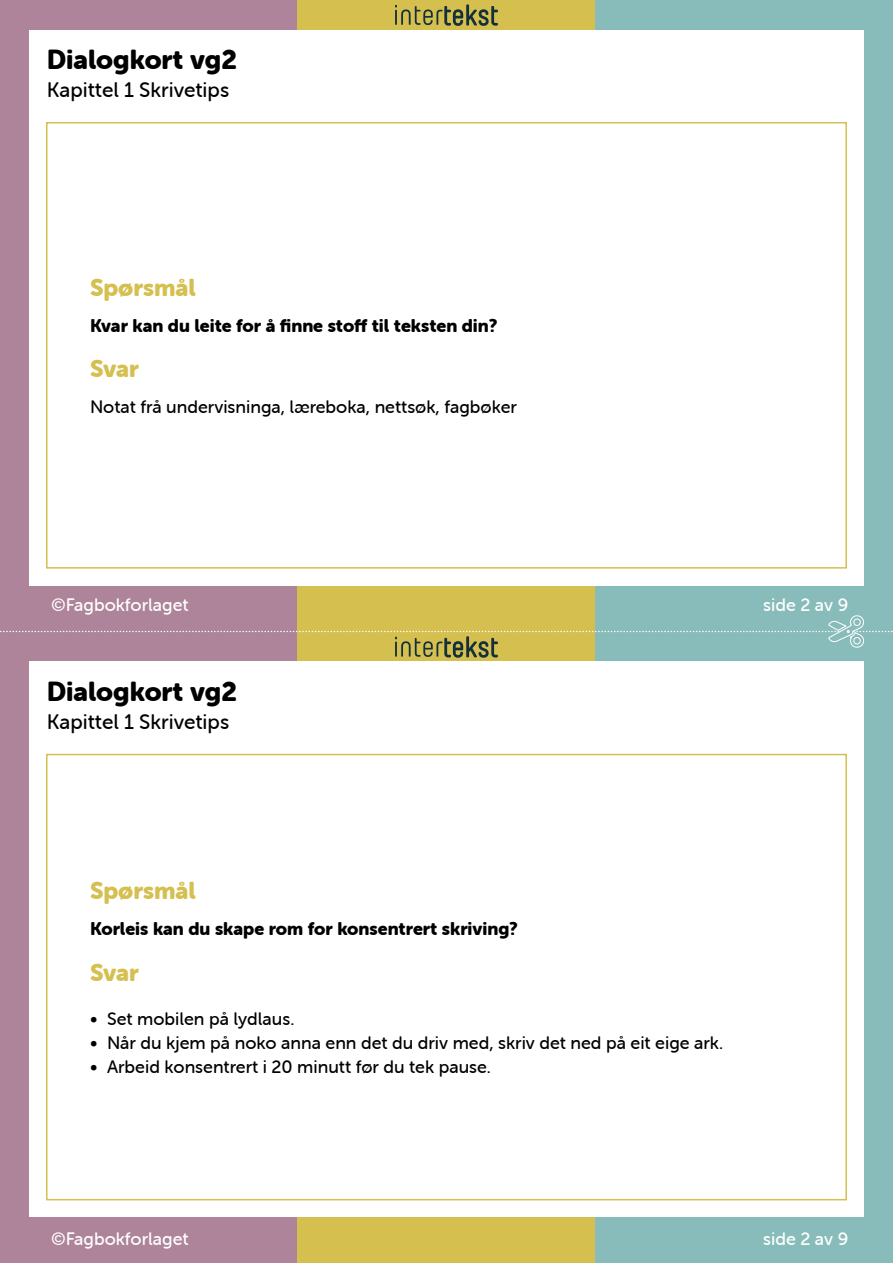
<style>
.page{position:relative;width:893px;height:1263px;background:#fff}
.page>*{position:absolute;margin:0;border:0;box-sizing:border-box;transform-origin:0 0}
.t1{font:27px "Museo Sans Rounded 900";color:#000}
.Card_Heading{font:24px "Museo Sans Rounded 900";color:#d5bf4f}
.t2{font:21px "Museo Sans Rounded 500";color:#000}
.Svar{font:18px "Museo Sans Rounded 500";color:#000}
.Sporsmal{font:18px "Museo Sans Rounded 900";color:#000}
.Sporsmal-2{font:18px "Museo Sans Rounded 500";color:#fff}
</style>
<div class="page">
<div style="left:0;top:0;width:298px;height:632px;background:#ae849a"></div>
<div style="left:0;top:632px;width:298px;height:631px;background:#ae849a"></div>
<div style="left:298px;top:0;width:297px;height:632px;background:#d5bf4f"></div>
<div style="left:298px;top:632px;width:297px;height:631px;background:#d5bf4f"></div>
<div style="left:595px;top:0;width:298px;height:632px;background:#88bcba"></div>
<div style="left:595px;top:632px;width:298px;height:631px;background:#88bcba"></div>
<svg style="left:395px;top:4px;width:103px;height:22px"></svg>
<svg style="left:0;top:615px;width:893px;height:43px"></svg>
<div style="left:29px;top:30px;width:835px;height:555px;background:#fff"></div>
<div style="left:29px;top:662px;width:835px;height:555px;background:#fff"></div>
<div style="left:46px;top:122px;width:801px;height:447px;border:2px solid #d5bf4f"></div>
<div style="left:46px;top:754px;width:801px;height:446px;border:2px solid #d5bf4f"></div>
<h1 class="t1" style="left:47px;top:44px;width:192px">Dialogkort vg2</h1>
<p class="t2" style="left:47px;top:78px;width:184px">Kapittel 1 Skrivetips</p>
<p class="Card_Heading" style="left:90px;top:274px;width:107px">Spørsmål</p>
<p class="Sporsmal" style="left:90px;top:315px;width:409px">Kvar kan du leite for å finne stoff til teksten din?</p>
<p class="Card_Heading" style="left:90px;top:355px;width:50px">Svar</p>
<p class="Svar" style="left:90px;top:397px;width:428px">Notat frå undervisninga, læreboka, nettsøk, fagbøker</p>
<p class="Sporsmal-2" style="left:51px;top:595px;width:139px">©Fagbokforlaget</p>
<p class="Sporsmal-2" style="left:763px;top:595px;width:87px">side 2 av 9</p>
<h1 class="t1" style="left:47px;top:676px;width:192px">Dialogkort vg2</h1>
<p class="t2" style="left:47px;top:710px;width:184px">Kapittel 1 Skrivetips</p>
<p class="Card_Heading" style="left:90px;top:877px;width:107px">Spørsmål</p>
<p class="Sporsmal" style="left:90px;top:919px;width:429px">Korleis kan du skape rom for konsentrert skriving?</p>
<p class="Card_Heading" style="left:90px;top:958px;width:50px">Svar</p>
<p class="Svar" style="left:90px;top:1009px;width:206px">• Set mobilen på lydlaus.</p>
<p class="Svar" style="left:90px;top:1033px;width:635px">• Når du kjem på noko anna enn det du driv med, skriv det ned på eit eige ark.</p>
<p class="Svar" style="left:90px;top:1057px;width:402px">• Arbeid konsentrert i 20 minutt før du tek pause.</p>
<p class="Sporsmal-2" style="left:51px;top:1228px;width:139px">©Fagbokforlaget</p>
<p class="Sporsmal-2" style="left:763px;top:1228px;width:87px">side 2 av 9</p>
</div>
